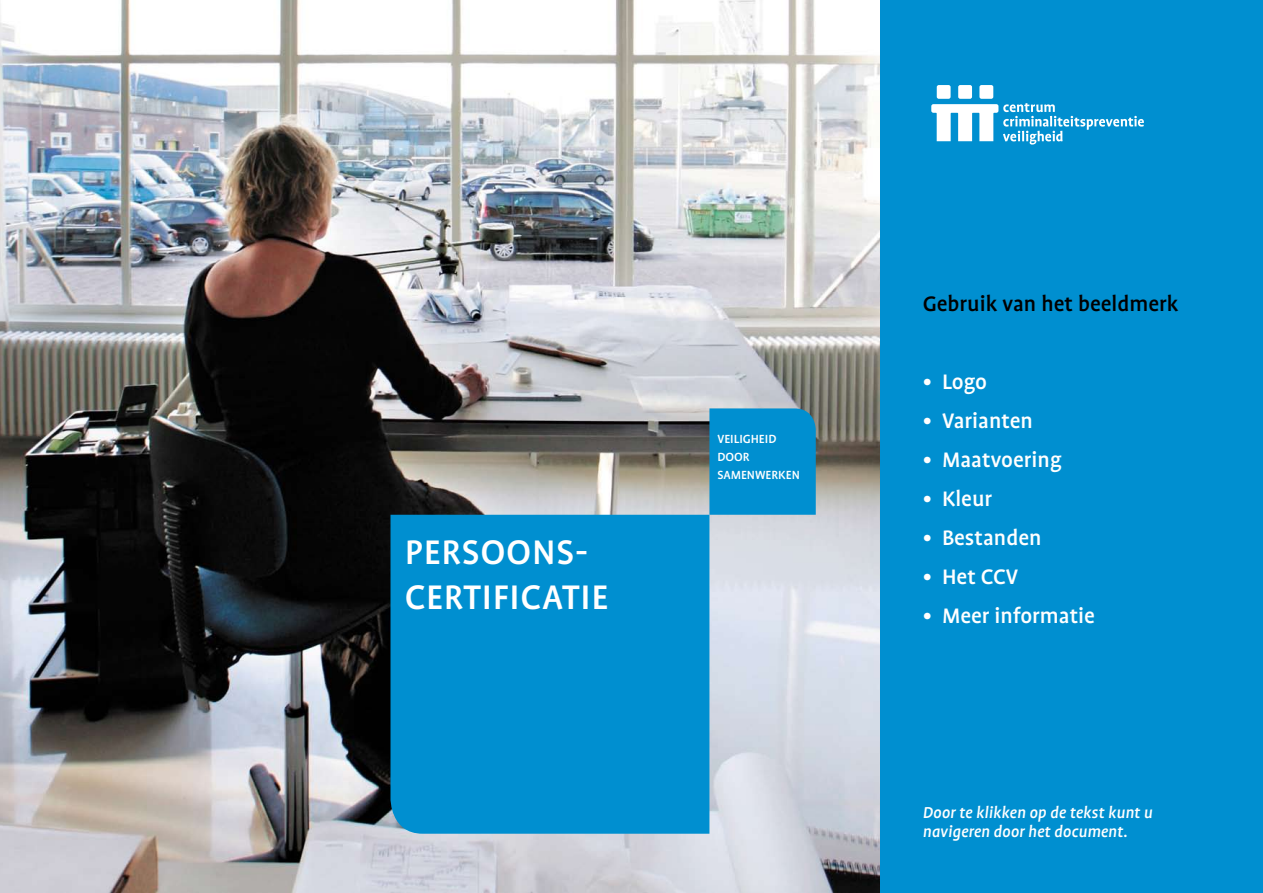
<style>
.page{position:relative;width:1263px;height:893px;background:#fff}
.page>*{position:absolute;margin:0;border:0;box-sizing:border-box;transform-origin:0 0}
.t1{font:500 39px/45px "Profile";letter-spacing:.02em;color:#fff}
.t2{font:500 24px "Profile";color:#fff}
.t3{font:500 24px "Profile";color:#000}
.t4{font:italic 500 18px/19.5px "Profile";color:#fff}
.t5{font:500 13.5px/18px "Profile SC";color:#fff}
</style>
<div class="page">
<img style="left:0;top:0;width:880px;height:892px">
<div style="left:880px;top:0;width:383px;height:893px;background:#008fd0"></div>
<div style="left:709px;top:408px;width:107px;height:107px;background:#008fd0"></div>
<div style="left:390px;top:515px;width:319px;height:319px;background:#008fd0"></div>
<svg style="left:931px;top:85px;width:213px;height:60px"></svg>
<h1 class="t1" style="left:405px;top:530px;width:205px">PERSOONS-<br>CERTIFICATIE</h1>
<p class="t5" style="left:717px;top:430px;width:84px">VEILIGHEID<br>DOOR<br>SAMENWERKEN</p>
<p class="t3" style="left:923px;top:291px;width:257px">Gebruik van het beeldmerk</p>
<p class="t2" style="left:923px;top:369px;width:66px">• Logo</p>
<p class="t2" style="left:923px;top:408px;width:112px">• Varianten</p>
<p class="t2" style="left:923px;top:447px;width:140px">• Maatvoering</p>
<p class="t2" style="left:923px;top:486px;width:71px">• Kleur</p>
<p class="t2" style="left:923px;top:525px;width:120px">• Bestanden</p>
<p class="t2" style="left:923px;top:564px;width:97px">• Het CCV</p>
<p class="t2" style="left:923px;top:603px;width:174px">• Meer informatie</p>
<p class="t4" style="left:923px;top:803px;width:232px">Door te klikken op de tekst kunt u navigeren door het document.</p>
</div>
